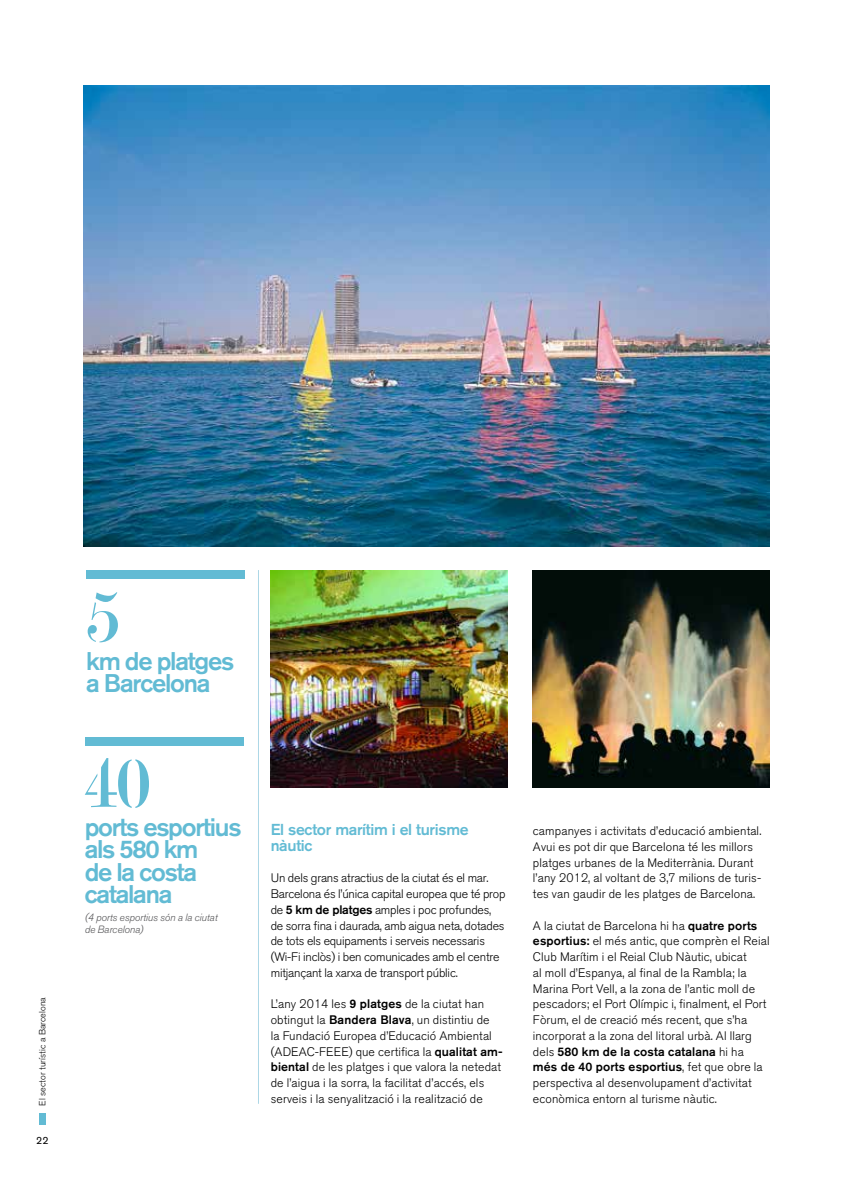
<style>
.page{position:relative;width:842px;height:1191px;background:#fff}
.page>*{position:absolute;margin:0;border:0;box-sizing:border-box;transform-origin:0 0}
.t1{font:72.6px "Modern Stencil";color:#62bbd4}
.t2{font:500 25.35px/22.5px "Akzidenz Grotesk BQ";letter-spacing:-.05em;color:#62bbd4}
.t3{font:500 15.75px/15.8px "Akzidenz Grotesk BQ";letter-spacing:-.02em;color:#62bbd4}
.t4{font:300 12.3px/15.8px "Akzidenz Grotesk BQ";letter-spacing:.01em;color:#000}
.t5{font:300 12.3px/15.8px "Akzidenz Grotesk BQ";letter-spacing:-.015em;color:#000}
.t6{font:italic 300 10.5px/12px "Akzidenz Grotesk BQ";letter-spacing:-.01em;color:#58585a}
.t7{font:10.5px "Akzidenz Grotesk BQ";color:#000}
.t8{font:300 9px "Akzidenz Grotesk BQ";letter-spacing:.005em;color:#000}
.s1{font-weight:500}
</style>
<div class="page">
<div style="left:39px;top:1113px;width:7px;height:12px;background:#62bbd4"></div>
<hr style="left:258px;top:570px;width:1px;height:533px;background:#add7e6">
<div style="left:85px;top:737px;width:159px;height:8px;background:#62bbd4"></div>
<img style="left:271px;top:570px;width:236px;height:218px">
<img style="left:533px;top:570px;width:237px;height:218px">
<img style="left:84px;top:85px;width:686px;height:461px">
<div style="left:86px;top:570px;width:159px;height:8px;background:#62bbd4"></div>
<p class="t8" style="left:37px;top:1105px;width:110px;rotate:-90deg">El sector turístic a Barcelona</p>
<p class="t7" style="left:36px;top:1133px;width:14px">22</p>
<h1 class="t1" style="left:85px;top:571px;width:38px">5</h1>
<h2 class="t2" style="left:86px;top:649px;width:150px">km de platges a Barcelona</h2>
<h1 class="t1" style="left:83px;top:737px;width:70px">40</h1>
<h2 class="t2" style="left:85px;top:815px;width:158px">ports esportius als 580 km<br>de la costa catalana</h2>
<p class="t6" style="left:85px;top:911px;width:134px">(4 ports esportius són a la ciutat de Barcelona)</p>
<p class="t3" style="left:271px;top:821px;width:199px">El sector marítim i el turisme nàutic</p>
<p class="t5" style="left:271px;top:870px;width:236px">Un dels grans atractius de la ciutat és el mar.<br>Barcelona és l’única capital europea que té prop de <span class="s1">5 km de platges</span> amples i poc profundes, de sorra fina i daurada, amb aigua neta, dotades de tots els equipaments i serveis necessaris (Wi-Fi inclòs) i ben comunicades amb el centre mitjançant la xarxa de transport públic.</p>
<p class="t4" style="left:271px;top:996px;width:233px">L’any 2014 les <span class="s1">9 platges</span> de la ciutat han obtingut la <span class="s1">Bandera Blava</span>, un distintiu de<br>la Fundació Europea d’Educació Ambiental (ADEAC-FEEE) que certifica la <span class="s1">qualitat am&shy;biental</span> de les platges i que valora la netedat de l’aigua i la sorra, la facilitat d’accés, els serveis i la senyalització i la realització de</p>
<p class="t4" style="left:533px;top:823px;width:230px">campanyes i activitats d’educació ambiental.<br>Avui es pot dir que Barcelona té les millors platges urbanes de la Mediterrània. Durant l’any 2012, al voltant de 3,7 milions de turis&shy;tes van gaudir de les platges de Barcelona.</p>
<p class="t4" style="left:533px;top:917px;width:238px">A la ciutat de Barcelona hi ha <span class="s1">quatre ports esportius:</span> el més antic, que comprèn el Reial Club Marítim i el Reial Club Nàutic, ubicat<br>al moll d’Espanya, al final de la Rambla; la Marina Port Vell, a la zona de l’antic moll de pescadors; el Port Olímpic i, finalment, el Port Fòrum, el de creació més recent, que s’ha incorporat a la zona del litoral urbà. Al llarg dels <span class="s1">580 km de la costa catalana</span> hi ha <span class="s1">més de 40 ports esportius</span>, fet que obre la perspectiva al desenvolupament d’activitat econòmica entorn al turisme nàutic.</p>
</div>
